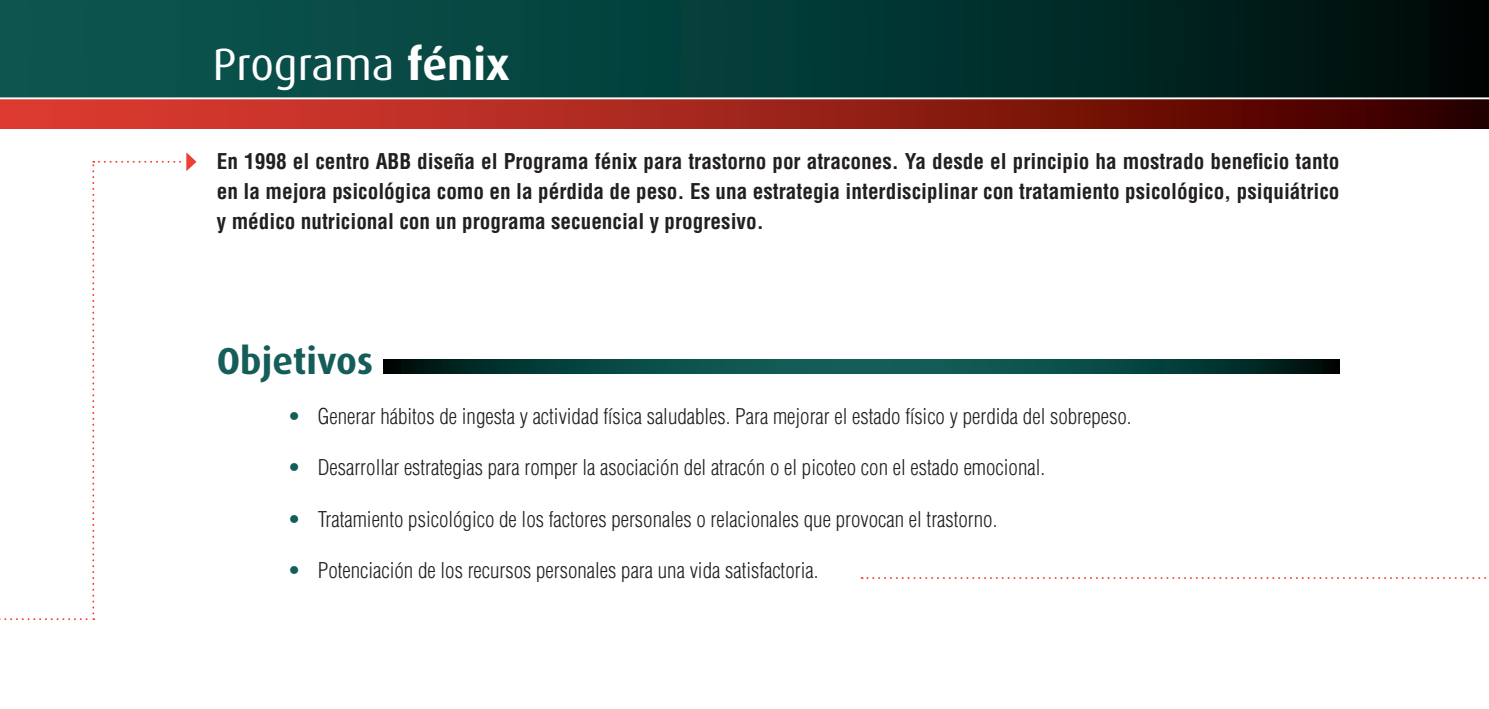
<style>
.page{position:relative;width:1489px;height:709px;background:#fff}
.page>*{position:absolute;margin:0;border:0;box-sizing:border-box;transform-origin:0 0}
.t1{font:45.25px "Dax";color:#fff}
.t2{font:700 37.5px "Dax";color:#145d58}
.t3{font:300 condensed 21.25px "Helvetica";color:#231f20}
.t4{font:700 condensed 21.25px/30px "Helvetica";color:#231f20;text-align:justify}
.s1{font-weight:700}
.s2{color:#145d58}
</style>
<div class="page">
<div style="left:0;top:0;width:1488px;height:105px;background:linear-gradient(to right,#0c5e58,#00120f)"></div>
<svg style="left:0;top:99px;width:1488px;height:29px;background:#98231a"></svg>
<svg style="left:384px;top:359px;width:955px;height:14px;background:#08423e"></svg>
<hr style="left:0;top:97px;width:1488px;height:2px;background:#fff">
<svg style="left:0;top:152px;width:196px;height:468px"></svg>
<svg style="left:861px;top:577px;width:625px;height:2px"></svg>
<p class="t1" style="left:213px;top:40px;width:298px">Programa <span class="s1">fénix</span></p>
<p class="t4" style="left:217px;top:146px;width:1123px">En 1998 el centro ABB diseña el Programa fénix para trastorno por atracones. Ya desde el principio ha mostrado beneficio tanto en la mejora psicológica como en la pérdida de peso. Es una estrategia interdisciplinar con tratamiento psicológico, psiquiátrico y médico nutricional con un programa secuencial y progresivo.</p>
<p class="t2" style="left:217px;top:340px;width:158px">Objetivos</p>
<p class="t3" style="left:288px;top:403px;width:845px"><span class="s2">•</span> Generar hábitos de ingesta y actividad física saludables. Para mejorar el estado físico y perdida del sobrepeso.</p>
<p class="t3" style="left:288px;top:454px;width:759px"><span class="s2">•</span> Desarrollar estrategias para romper la asociación del atracón o el picoteo con el estado emocional.</p>
<p class="t3" style="left:288px;top:506px;width:711px"><span class="s2">•</span> Tratamiento psicológico de los factores personales o relacionales que provocan el trastorno.</p>
<p class="t3" style="left:288px;top:557px;width:532px"><span class="s2">•</span> Potenciación de los recursos personales para una vida satisfactoria.</p>
</div>
